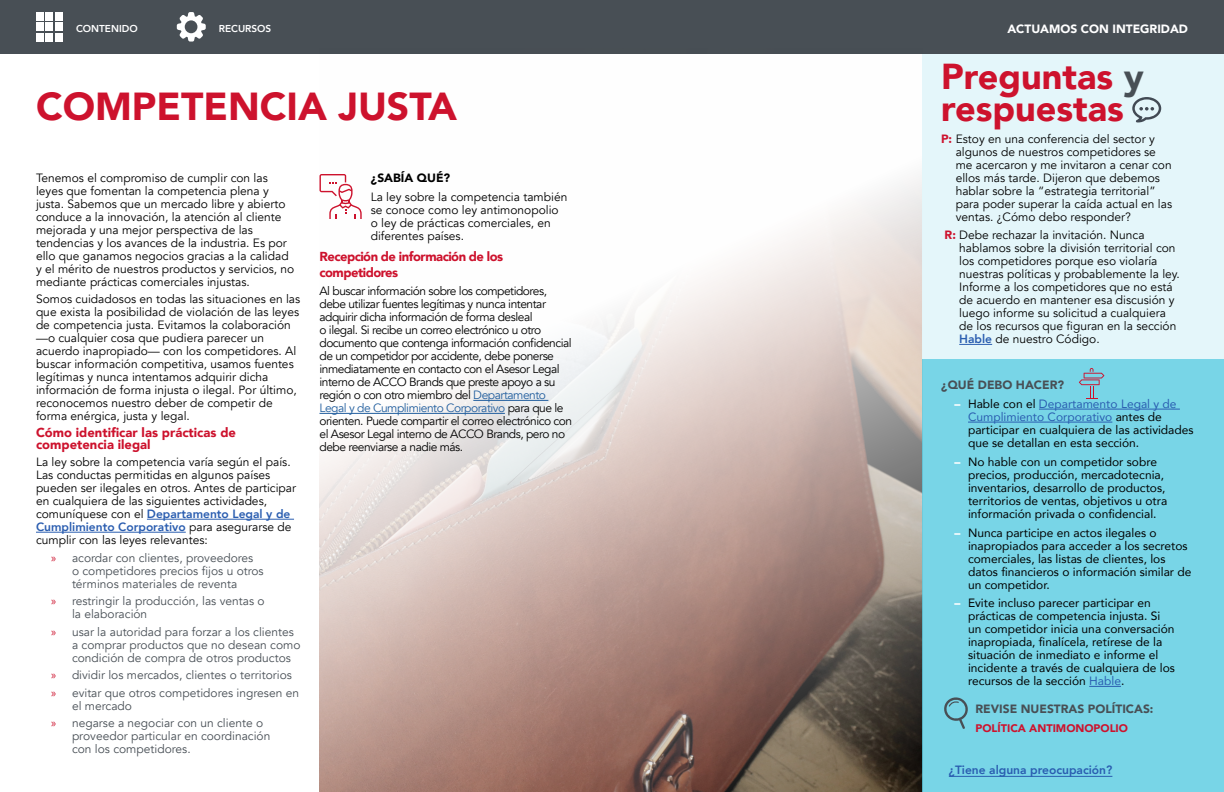
<style>
.page{position:relative;width:1224px;height:792px;background:#fff}
.page>*{position:absolute;margin:0;border:0;box-sizing:border-box;transform-origin:0 0}
.t1{font:900 39px "Avenir";color:#cd122d}
.t2{font:900 36px/32px "Avenir";color:#cd122d}
.t3{font:900 13px/11.9px "Avenir";color:#cd122d}
.t4{font:900 13px/15.6px "Avenir";letter-spacing:-.04em;color:#cd122d}
.t5{font:12px/13px "Avenir";color:#000}
.t6{font:12px/13px "Avenir";color:#000}
.t7{font:12px/13px "Avenir";letter-spacing:-.04em;color:#000}
.t8{font:12px/13px "Avenir";color:#484f55}
.t9{font:900 12px "Avenir";color:#484f55}
.t10{font:900 12px "Avenir";color:#fff}
.t11{font:800 12px "Avenir";color:#2a5db0}
.t12{font:900 12px "Avenir";color:#000}
.t13{font:900 11px "Avenir";color:#cd122d}
.t14{font:800 10px "Avenir";color:#fff}
.s1{font-weight:800;color:#2a5db0}
.s2{font-family:"Myriad Pro";color:#cd122d}
.s3{color:#215e9e}
.s4{color:#484f55}
.s5{font-weight:900;color:#cd122d}
.s6{font-weight:900;color:#fff}
.s7{color:#2a5db0}
</style>
<div class="page">
<div style="left:0;top:0;width:1224px;height:54px;background:#484f55"></div>
<div style="left:36px;top:12px;width:8px;height:8px;background:#fff"></div>
<div style="left:36px;top:23px;width:8px;height:8px;background:#fff"></div>
<div style="left:36px;top:33px;width:8px;height:8px;background:#fff"></div>
<div style="left:46px;top:12px;width:7px;height:9px;background:#fff"></div>
<div style="left:46px;top:23px;width:7px;height:8px;background:#fff"></div>
<div style="left:46px;top:33px;width:7px;height:9px;background:#fff"></div>
<div style="left:55px;top:12px;width:8px;height:8px;background:#fff"></div>
<div style="left:55px;top:23px;width:8px;height:8px;background:#fff"></div>
<div style="left:55px;top:33px;width:8px;height:8px;background:#fff"></div>
<svg style="left:177px;top:12px;width:29px;height:30px"></svg>
<img style="left:320px;top:177px;width:602px;height:615px">
<div style="left:922px;top:54px;width:302px;height:738px;background:#78d5e7"></div>
<div style="left:922px;top:54px;width:302px;height:305px;background:#e4f6fa"></div>
<hr style="left:147px;top:519px;width:147px;height:1px;background:#2a5db0">
<hr style="left:36px;top:532px;width:150px;height:1px;background:#2a5db0">
<hr style="left:473px;top:400px;width:75px;height:1px;background:#215e9e">
<hr style="left:320px;top:413px;width:185px;height:1px;background:#215e9e">
<svg style="left:319px;top:174px;width:43px;height:45px"></svg>
<hr style="left:1039px;top:409px;width:141px;height:1px;background:#2a5db0">
<hr style="left:968px;top:422px;width:144px;height:1px;background:#2a5db0">
<hr style="left:1089px;top:686px;width:32px;height:1px;background:#2a5db0">
<svg style="left:944px;top:697px;width:24px;height:32px"></svg>
<hr style="left:959px;top:344px;width:33px;height:1px;background:#2a5db0">
<svg style="left:1132px;top:97px;width:29px;height:25px"></svg>
<svg style="left:1079px;top:368px;width:25px;height:31px"></svg>
<hr style="left:949px;top:776px;width:163px;height:1px;background:#2a5db0">
<p class="t10" style="left:1072px;top:19px;width:117px">EL TÍTULO VA AQUÍ</p>
<p class="t14" style="left:76px;top:21px;width:63px">CONTENIDO</p>
<p class="t14" style="left:219px;top:21px;width:54px">RECURSOS</p>
<p class="t10" style="left:1007px;top:19px;width:182px">ACTUAMOS CON INTEGRIDAD</p>
<h1 class="t1" style="left:36px;top:73px;width:423px">COMPETENCIA JUSTA</h1>
<p class="t5" style="left:36px;top:172px;width:260px">Tenemos el compromiso de cumplir con las leyes que fomentan la competencia plena y justa. Sabemos que un mercado libre y abierto conduce a la innovación, la atención al cliente mejorada y una mejor perspectiva de las tendencias y los avances de la industria. Es por ello que ganamos negocios gracias a la calidad y el mérito de nuestros productos y servicios, no mediante prácticas comerciales injustas.</p>
<p class="t5" style="left:36px;top:293px;width:266px">Somos cuidadosos en todas las situaciones en las que exista la posibilidad de violación de las leyes de competencia justa. Evitamos la colaboración —o cualquier cosa que pudiera parecer un acuerdo inapropiado— con los competidores. Al buscar información competitiva, usamos fuentes legítimas y nunca intentamos adquirir dicha información de forma injusta o ilegal. Por último, reconocemos nuestro deber de competir de forma enérgica, justa y legal.</p>
<p class="t3" style="left:36px;top:426px;width:202px">Cómo identificar las prácticas de competencia ilegal</p>
<p class="t5" style="left:36px;top:456px;width:262px">La ley sobre la competencia varía según el país.<br>Las conductas permitidas en algunos países pueden ser ilegales en otros. Antes de participar en cualquiera de las siguientes actividades, comuníquese con el <span class="s1">Departamento Legal y de Cumplimiento Corporativo</span> para asegurarse de cumplir con las leyes relevantes:</p>
<p class="t8" style="left:72px;top:551px;width:193px;text-indent:-21px"><span class="s2">»</span> acordar con clientes, proveedores<br>o competidores precios fijos u otros términos materiales de reventa</p>
<p class="t8" style="left:72px;top:595px;width:194px;text-indent:-21px"><span class="s2">»</span> restringir la producción, las ventas o la elaboración</p>
<p class="t8" style="left:72px;top:625px;width:230px;text-indent:-21px"><span class="s2">»</span> usar la autoridad para forzar a los clientes a comprar productos que no desean como condición de compra de otros productos</p>
<p class="t8" style="left:51px;top:667px;width:250px;line-height:17.5px"><span class="s2">»</span> dividir los mercados, clientes o territorios <span class="s2">»</span> evitar que otros competidores ingresen en</p>
<p class="t8" style="left:51px;top:697px;width:214px;line-height:17.5px;text-indent:21px">el mercado<br><span class="s2">»</span> negarse a negociar con un cliente o</p>
<p class="t8" style="left:72px;top:730px;width:200px">proveedor particular en coordinación con los competidores.</p>
<p class="t12" style="left:371px;top:168px;width:81px">¿SABÍA QUÉ?</p>
<p class="t5" style="left:371px;top:190px;width:198px">La ley sobre la competencia también se conoce como ley antimonopolio o ley de prácticas comerciales, en diferentes países.</p>
<p class="t4" style="left:320px;top:248px;width:185px">Recepción de información de los competidores</p>
<p class="t7" style="left:320px;top:285px;width:254px">Al buscar información sobre los competidores, debe utilizar fuentes legítimas y nunca intentar adquirir dicha información de forma desleal<br>o ilegal. Si recibe un correo electrónico u otro documento que contenga información confidencial de un competidor por accidente, debe ponerse inmediatamente en contacto con el Asesor Legal interno de ACCO Brands que preste apoyo a su región o con otro miembro del <span class="s3">Departamento Legal y de Cumplimiento Corporativo</span> para que le orienten. Puede compartir el correo electrónico con el Asesor Legal interno de ACCO Brands, pero no debe reenviarse a nadie más.</p>
<h2 class="t2" style="left:941px;top:60px;width:204px">Preguntas <span class="s4">y </span>respuestas</h2>
<p class="t5" style="left:956px;top:132px;width:218px;text-indent:-15px"><span class="s5">P:</span> Estoy en una conferencia del sector y algunos de nuestros competidores se me acercaron y me invitaron a cenar con ellos más tarde. Dijeron que debemos hablar sobre la “estrategia territorial” para poder superar la caída actual en las ventas. ¿Cómo debo responder?</p>
<p class="t5" style="left:959px;top:229px;width:222px;text-indent:-15px"><span class="s5">R:</span> Debe rechazar la invitación. Nunca hablamos sobre la división territorial con los competidores porque eso violaría nuestras políticas y probablemente la ley.<br>Informe a los competidores que no está de acuerdo en mantener esa discusión y luego informe su solicitud a cualquiera de los recursos que figuran en la sección <span class="s1">Hable</span> de nuestro Código.</p>
<p class="t9" style="left:941px;top:375px;width:125px">¿QUÉ DEBO HACER?</p>
<p class="t6" style="left:968px;top:397px;width:227px;text-indent:-14px"><span class="s6">–</span> Hable con el <span class="s7">Departamento Legal y de Cumplimiento Corporativo</span> antes de participar en cualquiera de las actividades que se detallan en esta sección.</p>
<p class="t6" style="left:968px;top:455px;width:201px;text-indent:-14px"><span class="s6">–</span> No hable con un competidor sobre precios, producción, mercadotecnia, inventarios, desarrollo de productos, territorios de ventas, objetivos u otra información privada o confidencial.</p>
<p class="t6" style="left:968px;top:526px;width:225px;text-indent:-14px"><span class="s6">–</span> Nunca participe en actos ilegales o inapropiados para acceder a los secretos comerciales, las listas de clientes, los datos financieros o información similar de un competidor.</p>
<p class="t6" style="left:968px;top:596px;width:208px;text-indent:-14px"><span class="s6">–</span> Evite incluso parecer participar en prácticas de competencia injusta. Si un competidor inicia una conversación inapropiada, finalícela, retírese de la situación de inmediato e informe el incidente a través de cualquiera de los recursos de la sección <span class="s7">Hable</span>.</p>
<p class="t9" style="left:976px;top:699px;width:179px">REVISE NUESTRAS POLÍTICAS:</p>
<p class="t13" style="left:976px;top:718px;width:154px">POLÍTICA ANTIMONOPOLIO</p>
<p class="t11" style="left:949px;top:761px;width:165px">¿Tiene alguna preocupación?</p>
</div>
